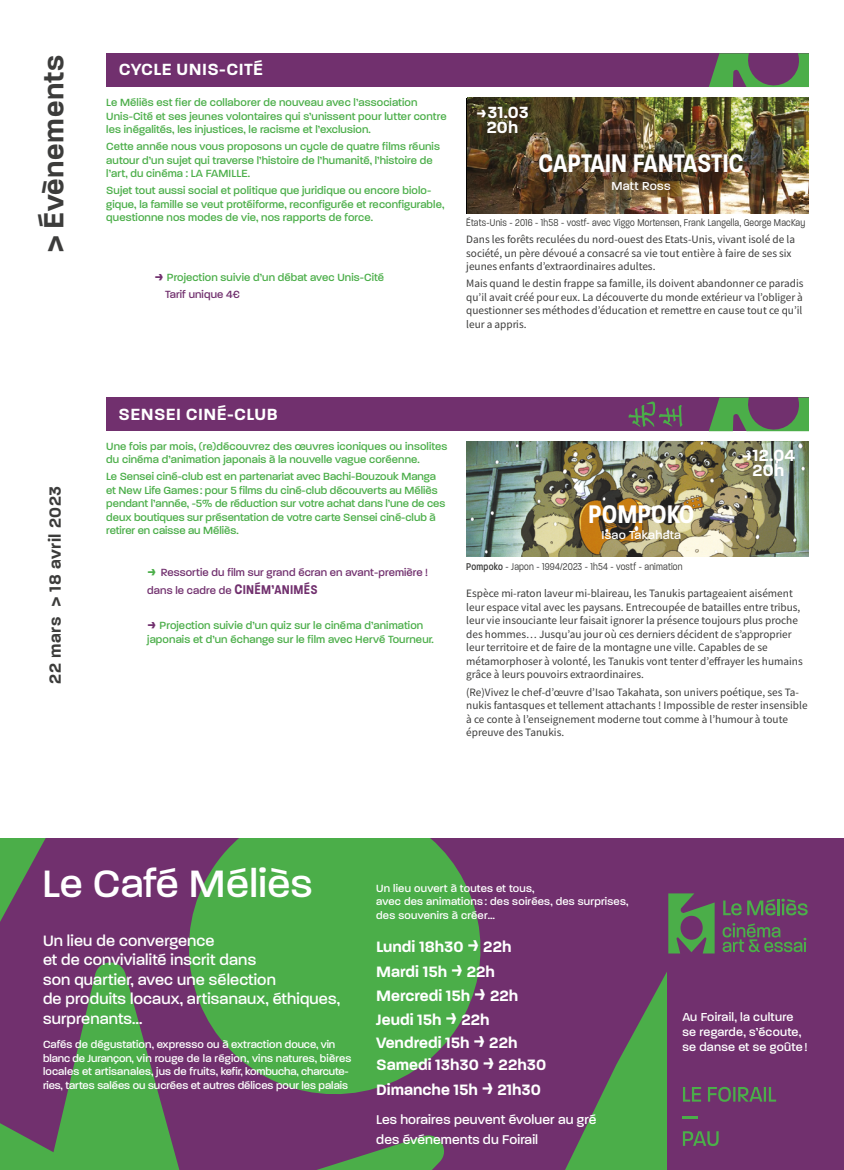
<style>
.page{position:relative;width:844px;height:1170px;background:#fff}
.page>*{position:absolute;margin:0;border:0;box-sizing:border-box;transform-origin:0 0}
.t1{font:500 41.25px "Paralucent";letter-spacing:.01em;color:#fff}
.t2{font:600 30px "Paralucent";letter-spacing:.02em;color:#3c3c3b}
.t3{font:600 27.5px "Paralucent Condensed";color:#fff}
.t4{font:600 17.5px/15px "Paralucent";letter-spacing:.025em;color:#fff;text-align:center}
.t5{font:600 17.5px "Paralucent";letter-spacing:.03em;color:#3c3c3b}
.t6{font:500 16.25px/19.5px "Paralucent";letter-spacing:.01em;color:#fff}
.t7{font:600 16.25px/24.2px "Paralucent";color:#fff}
.t8{font:500 13.75px/19.5px "Paralucent";letter-spacing:.01em;color:#fff}
.t9{font:500 12.5px/15px "Paralucent";letter-spacing:.02em;color:#fff}
.t10{font:500 11.25px/13.5px "Paralucent";letter-spacing:.01em;color:#4bae49}
.t11{font:11.25px/13.5px "Source Sans Variable";color:#3c3c3b}
.t12{font:500 11.25px/13.5px "Paralucent";letter-spacing:.01em;color:#fff}
.t13{font:500 11.25px/17.5px "Paralucent";letter-spacing:.01em;color:#71306e}
.t14{font:300 10.62px "Paralucent Condensed";letter-spacing:.02em;color:#3c3c3b}
.s1{font-weight:600;font-size:15px;color:#71306e}
.s2{color:#71306e}
.s3{font-weight:600;font-size:15px;color:#4bae49}
.s4{font-family:"Paralucent Condensed";font-weight:600;font-size:15px}
.s5{font-family:"Paralucent Condensed";font-weight:600;font-size:13.75px}
.s6{font-weight:500}
.s7{font-style:italic}
.s8{font-family:"Paralucent Condensed";font-weight:500;font-size:25px}
</style>
<div class="page">
<img style="left:466px;top:441px;width:342px;height:115px">
<div style="left:106px;top:53px;width:702px;height:34px;background:#71306e"></div>
<img style="left:467px;top:98px;width:341px;height:115px">
<div style="left:106px;top:397px;width:702px;height:34px;background:#71306e"></div>
<svg style="left:628px;top:401px;width:54px;height:26px"></svg>
<svg style="left:709px;top:397px;width:99px;height:34px"></svg>
<svg style="left:709px;top:53px;width:99px;height:34px"></svg>
<svg style="left:0;top:838px;width:667px;height:331px;background:#60655e"></svg>
<div style="left:667px;top:838px;width:176px;height:331px;background:#71306e"></div>
<svg style="left:682px;top:1131px;width:36px;height:14px"></svg>
<svg style="left:682px;top:1116px;width:15px;height:1px"></svg>
<svg style="left:683px;top:1086px;width:93px;height:15px"></svg>
<svg style="left:722px;top:923px;width:84px;height:29px"></svg>
<svg style="left:668px;top:893px;width:46px;height:60px"></svg>
<svg style="left:723px;top:900px;width:18px;height:15px"></svg>
<svg style="left:747px;top:898px;width:60px;height:17px"></svg>
<h2 class="t2" style="left:35px;top:252px;width:199px;rotate:-90deg">&gt; Évènements</h2>
<h3 class="t5" style="left:45px;top:683px;width:198px;rotate:-90deg">22 mars &gt; 18 avril 2023</h3>
<h3 class="t4" style="left:119px;top:62px;width:146px">CYCLE UNIS-CITÉ</h3>
<p class="t10" style="left:106px;top:96px;width:342px">Le Méliès est fier de collaborer de nouveau avec l’association<br>Unis-Cité et ses jeunes volontaires qui s’unissent pour lutter contre les inégalités, les injustices, le racisme et l’exclusion.</p>
<p class="t10" style="left:106px;top:140px;width:335px">Cette année nous vous proposons un cycle de quatre films réunis autour d’un sujet qui traverse l’histoire de l’humanité, l’histoire de l’art, du cinéma : LA FAMILLE.</p>
<p class="t10" style="left:106px;top:184px;width:339px">Sujet tout aussi social et politique que juridique ou encore biolo&shy;gique, la famille se veut protéiforme, reconfigurée et reconfigurable, questionne nos modes de vie, nos rapports de force.</p>
<p class="t10" style="left:165px;top:268px;width:220px;line-height:17px;text-indent:-11px"><span class="s1">→</span> Projection suivie d’un débat avec Unis-Cité<br><span class="s2">Tarif unique 4€</span></p>
<h3 class="t4" style="left:476px;top:105px;width:54px">→31.03<br>20h</h3>
<h3 class="t3" style="left:538px;top:147px;width:206px">CAPTAIN FANTASTIC</h3>
<p class="t9" style="left:611px;top:178px;width:61px">Matt Ross</p>
<p class="t14" style="left:466px;top:217px;width:340px">États-Unis - 2016 - 1h58 - vostf- avec Viggo Mortensen, Frank Langella, George MacKay</p>
<p class="t11" style="left:466px;top:233px;width:330px">Dans les forêts reculées du nord-ouest des Etats-Unis, vivant isolé de la société, un père dévoué a consacré sa vie tout entière à faire de ses six jeunes enfants d’extraordinaires adultes.</p>
<p class="t11" style="left:466px;top:277px;width:339px;text-align:justify">Mais quand le destin frappe sa famille, ils doivent abandonner ce paradis qu’il avait créé pour eux. La découverte du monde extérieur va l’obliger à questionner ses méthodes d’éducation et remettre en cause tout ce qu’il leur a appris.</p>
<h3 class="t4" style="left:118px;top:407px;width:160px">SENSEI CINÉ-CLUB</h3>
<p class="t10" style="left:106px;top:439px;width:342px">Une fois par mois, (re)découvrez des œuvres iconiques ou insolites du cinéma d’animation japonais à la nouvelle vague coréenne.</p>
<p class="t10" style="left:106px;top:469px;width:340px">Le Sensei ciné-club est en partenariat avec Bachi-Bouzouk Manga et New Life Games: pour 5 films du ciné-club découverts au Méliès pendant l’année, -5% de réduction sur votre achat dans l’une de ces deux boutiques sur présentation de votre carte Sensei ciné-club à retirer en caisse au Méliès.</p>
<p class="t13" style="left:147px;top:564px;width:282px"><span class="s3">→</span> Ressortie du film sur grand écran en avant-première ! dans le cadre de <span class="s4">C</span><span class="s5">INÉM’ANIMÉS</span></p>
<p class="t10" style="left:147px;top:619px;width:288px"><span class="s1">→</span> Projection suivie d’un quiz sur le cinéma d’animation japonais et d’un échange sur le film avec Hervé Tourneur.</p>
<h3 class="t3" style="left:588px;top:497px;width:108px">POMPOKO</h3>
<p class="t9" style="left:601px;top:528px;width:81px">Isao Takahata</p>
<h3 class="t4" style="left:741px;top:448px;width:55px">→12.04<br>20h</h3>
<p class="t14" style="left:466px;top:561px;width:218px"><span class="s6">Pompoko</span> <span class="s7">-</span> Japon - 1994/2023 - 1h54 - vostf - animation</p>
<p class="t11" style="left:466px;top:587px;width:338px">Espèce mi-raton laveur mi-blaireau, les Tanukis partageaient aisément leur espace vital avec les paysans. Entrecoupée de batailles entre tribus, leur vie insouciante leur faisait ignorer la présence toujours plus proche des hommes… Jusqu’au jour où ces derniers décident de s’approprier leur territoire et de faire de la montagne une ville. Capables de se métamorphoser à volonté, les Tanukis vont tenter d’effrayer les humains grâce à leurs pouvoirs extraordinaires.</p>
<p class="t11" style="left:466px;top:685px;width:343px">(Re)Vivez le chef-d’œuvre d’Isao Takahata, son univers poétique, ses Ta&shy;nukis fantasques et tellement attachants ! Impossible de rester insensible à ce conte à l’enseignement moderne tout comme à l’humour à toute épreuve des Tanukis.</p>
<h1 class="t1" style="left:42px;top:858px;width:271px">Le Café Méliès</h1>
<h3 class="t6" style="left:43px;top:930px;width:298px">Un lieu de convergence<br>et de convivialité inscrit dans<br>son quartier, avec une sélection<br>de produits locaux, artisanaux, éthiques, surprenants…</h3>
<p class="t12" style="left:43px;top:1037px;width:310px">Cafés de dégustation, expresso ou à extraction douce, vin blanc de Jurançon, vin rouge de la région, vins natures, bières locales et artisanales, jus de fruits, kefir, kombucha, charcute&shy;ries, tartes salées ou sucrées et autres délices pour les palais</p>
<p class="t12" style="left:376px;top:881px;width:254px">Un lieu ouvert à toutes et tous,<br>avec des animations : des soirées, des surprises, des souvenirs à créer…</p>
<h3 class="t7" style="left:376px;top:935px;width:143px">Lundi 18h30 <span class="s8">→</span> 22h<br>Mardi 15h <span class="s8">→</span> 22h<br>Mercredi 15h <span class="s8">→</span> 22h<br>Jeudi 15h <span class="s8">→</span> 22h</h3>
<h3 class="t7" style="left:376px;top:1031px;width:171px;line-height:22.5px">Vendredi 15h <span class="s8">→</span> 22h<br>Samedi 13h30 <span class="s8">→</span> 22h30</h3>
<h3 class="t7" style="left:376px;top:1077px;width:166px">Dimanche 15h <span class="s8">→</span> 21h30</h3>
<p class="t8" style="left:376px;top:1109px;width:221px">Les horaires peuvent évoluer au gré des événements du Foirail</p>
<p class="t9" style="left:682px;top:1009px;width:126px">Au Foirail, la culture se regarde, s’écoute, se danse et se goûte !</p>
</div>
